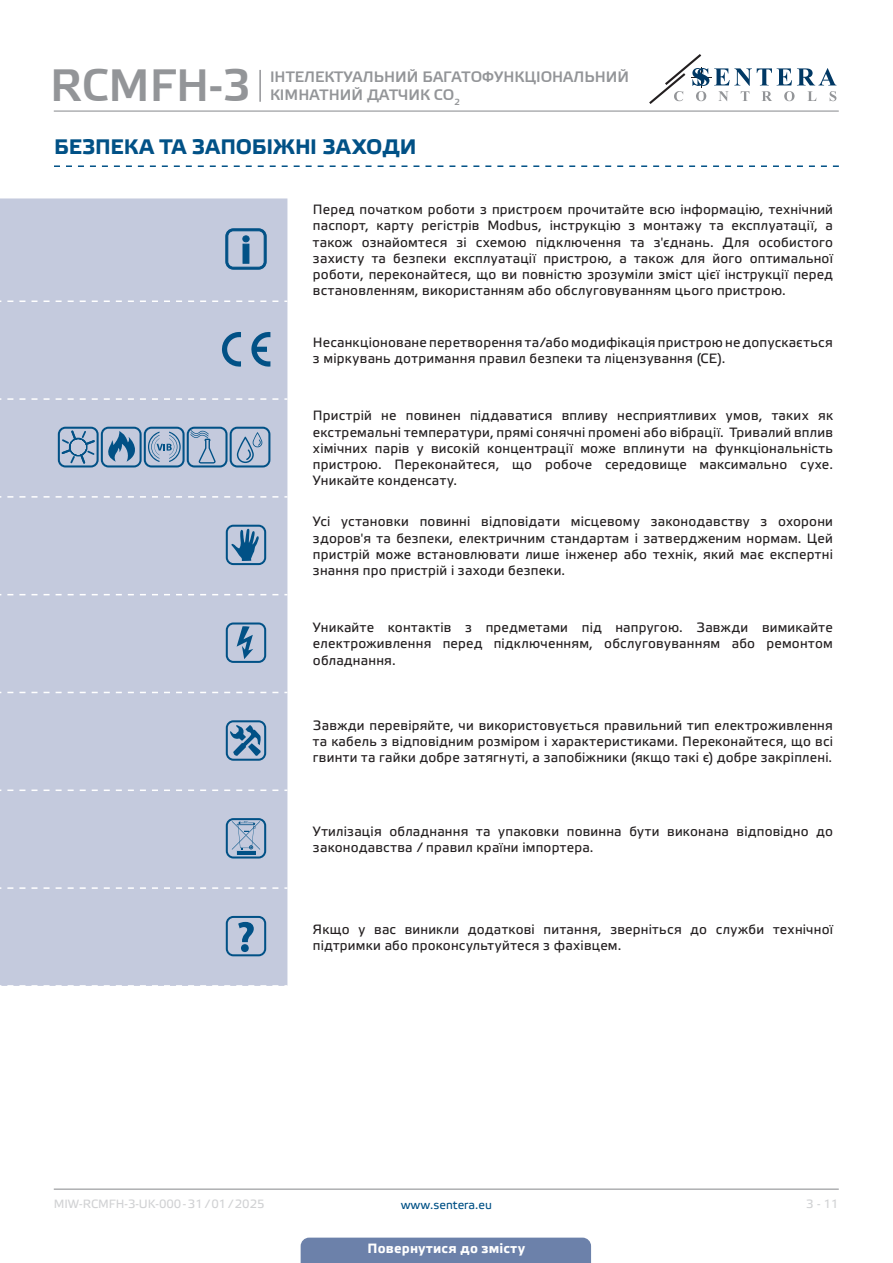
<style>
.page{position:relative;width:893px;height:1263px;background:#fff}
.page>*{position:absolute;margin:0;border:0;box-sizing:border-box;transform-origin:0 0}
.t1{font:45px "Etelka Medium Pro";color:#939598}
.t2{font:700 21px "Etelka Text Pro";letter-spacing:.005em;color:#015186}
.t3{font:15px/18px "Etelka Medium Pro";color:#939598}
.table_text{font:13.5px/16.2px "Etelka Text Pro";letter-spacing:.015em;color:#231f20;text-align:justify}
.t4{font:700 13.5px "Etelka Text Pro";letter-spacing:.015em;color:#fff}
.t5{font:12px "Etelka Text Pro";color:#d1d2d4}
.t6{font:12px "Etelka Text Pro";color:#015186}
</style>
<div class="page">
<hr style="left:54px;top:111px;width:785px;height:1px;background:#939598">
<hr style="left:54px;top:1188px;width:785px;height:2px;background:#939598">
<svg style="left:649px;top:54px;width:187px;height:50px"></svg>
<div style="left:301px;top:1237px;width:290px;height:26px;background:#6c81aa"></div>
<hr style="left:259px;top:70px;width:2px;height:32px;background:#939598">
<svg style="left:54px;top:165px;width:785px;height:2px"></svg>
<div style="left:0;top:198px;width:287px;height:788px;background:#c4cadd"></div>
<svg style="left:7px;top:300px;width:280px;height:2px"></svg>
<svg style="left:7px;top:398px;width:280px;height:2px"></svg>
<svg style="left:7px;top:496px;width:280px;height:2px"></svg>
<svg style="left:7px;top:594px;width:280px;height:1px"></svg>
<svg style="left:7px;top:692px;width:280px;height:1px"></svg>
<svg style="left:7px;top:789px;width:280px;height:2px"></svg>
<svg style="left:7px;top:887px;width:280px;height:2px"></svg>
<svg style="left:7px;top:985px;width:280px;height:1px"></svg>
<svg style="left:226px;top:229px;width:40px;height:40px;background:#84a2c0"></svg>
<svg style="left:221px;top:332px;width:20px;height:35px"></svg>
<svg style="left:251px;top:331px;width:19px;height:36px"></svg>
<svg style="left:58px;top:427px;width:212px;height:40px;background:#8ca7c4"></svg>
<svg style="left:226px;top:525px;width:40px;height:40px;background:#7196b8"></svg>
<svg style="left:226px;top:622px;width:40px;height:41px;background:#87a4c2"></svg>
<svg style="left:226px;top:720px;width:40px;height:41px;background:#7196b8"></svg>
<svg style="left:226px;top:818px;width:40px;height:40px;background:#8ca7c4"></svg>
<svg style="left:226px;top:916px;width:40px;height:40px;background:#89a5c2"></svg>
<h1 class="t1" style="left:50px;top:61px;width:202px">RCMFH-3</h1>
<p class="t3" style="left:270px;top:69px;width:360px">ІНТЕЛЕКТУАЛЬНИЙ БАГАТОФУНКЦІОНАЛЬНИЙ<br>КІМНАТНИЙ ДАТЧИК CO<sub>2</sub></p>
<p class="t2" style="left:54px;top:135px;width:364px">БЕЗПЕКА ТА ЗАПОБІЖНІ ЗАХОДИ</p>
<p class="table_text" style="left:313px;top:202px;width:522px">Перед початком роботи з пристроєм прочитайте всю інформацію, технічний паспорт, карту регістрів Modbus, інструкцію з монтажу та експлуатації, а також ознайомтеся зі схемою підключення та з'єднань. Для особистого захисту та безпеки експлуатації пристрою, а також для його оптимальної роботи, переконайтеся, що ви повністю зрозуміли зміст цієї інструкції перед встановленням, використанням або обслуговуванням цього пристрою.</p>
<p class="table_text" style="left:313px;top:335px;width:521px">Несанкціоноване перетворення та/або модифікація пристрою не допускається з міркувань дотримання правил безпеки та ліцензування (CE).</p>
<p class="table_text" style="left:313px;top:408px;width:522px">Пристрій не повинен піддаватися впливу несприятливих умов, таких як екстремальні температури, прямі сонячні промені або вібрації. Тривалий вплив хімічних парів у високій концентрації може вплинути на функціональність пристрою. Переконайтеся, що робоче середовище максимально сухе.<br>Уникайте конденсату.</p>
<p class="table_text" style="left:313px;top:514px;width:522px">Усі установки повинні відповідати місцевому законодавству з охорони здоров'я та безпеки, електричним стандартам і затвердженим нормам. Цей пристрій може встановлювати лише інженер або технік, який має експертні знання про пристрій і заходи безпеки.</p>
<p class="table_text" style="left:313px;top:620px;width:521px">Уникайте контактів з предметами під напругою. Завжди вимикайте електроживлення перед підключенням, обслуговуванням або ремонтом обладнання.</p>
<p class="table_text" style="left:313px;top:718px;width:521px">Завжди перевіряйте, чи використовується правильний тип електроживлення та кабель з відповідним розміром і характеристиками. Переконайтеся, що всі гвинти та гайки добре затягнуті, а запобіжники (якщо такі є) добре закріплені.</p>
<p class="table_text" style="left:313px;top:824px;width:522px">Утилізація обладнання та упаковки повинна бути виконана відповідно до законодавства / правил країни імпортера.</p>
<p class="table_text" style="left:313px;top:922px;width:521px">Якщо у вас виникли додаткові питання, зверніться до служби технічної підтримки або проконсультуйтеся з фахівцем.</p>
<p class="t5" style="left:54px;top:1197px;width:212px">MIW-RCMFH-3-UK-000 - 31 / 01 / 2025</p>
<p class="t6" style="left:401px;top:1198px;width:93px">www.sentera.eu</p>
<p class="t5" style="left:806px;top:1197px;width:34px">3 - 11</p>
<p class="t4" style="left:368px;top:1240px;width:159px">Повернутися до змісту</p>
</div>
